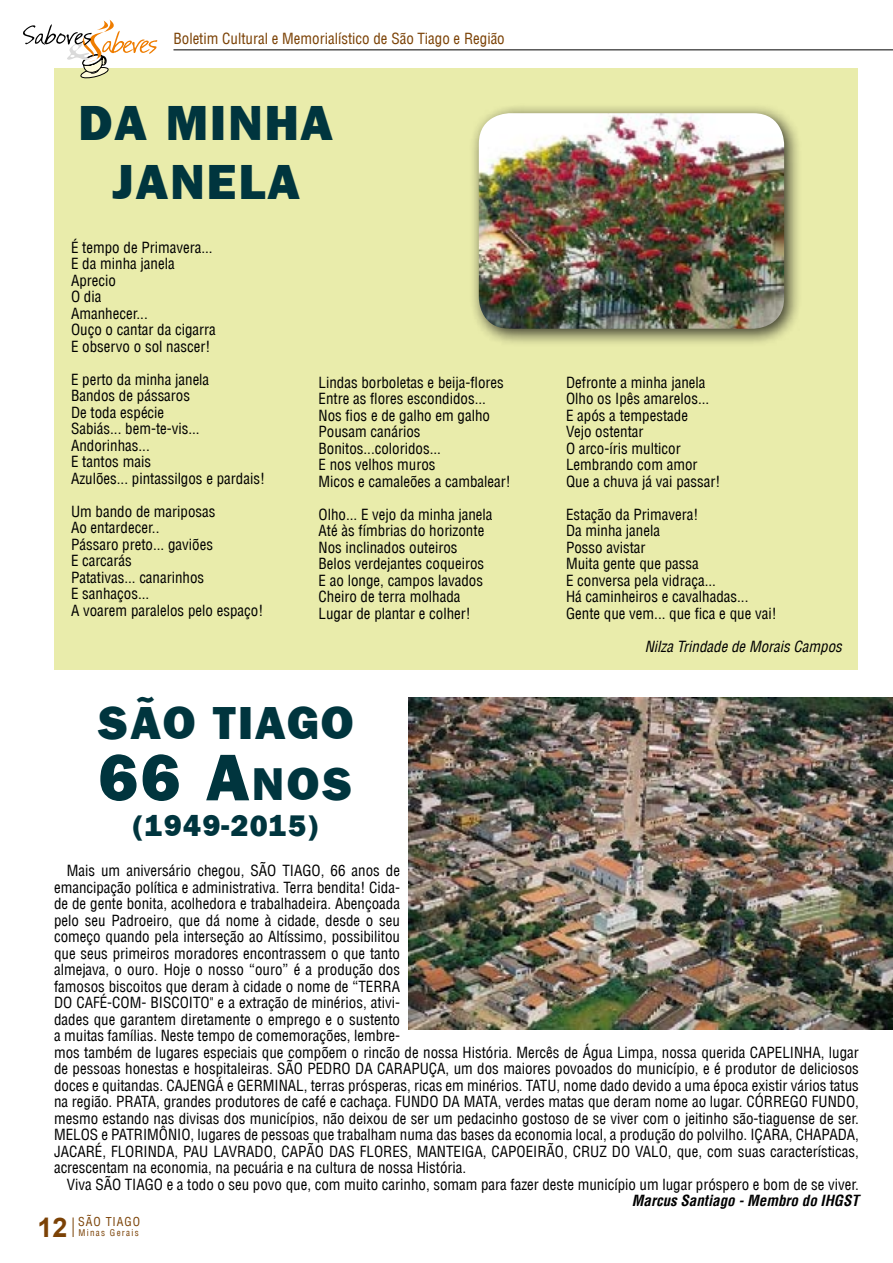
<style>
.page{position:relative;width:893px;height:1263px;background:#fff}
.page>*{position:absolute;margin:0;border:0;box-sizing:border-box;transform-origin:0 0}
.t1{font:66px "Frankfurt Gothic Heavy Plain";color:#00353e}
.t2{font:49.5px/59.4px "Frankfurt Gothic Heavy Plain";letter-spacing:.04em;color:#00353e;text-align:center}
.t3{font:46.5px "Frankfurt Gothic Heavy Plain";letter-spacing:.04em;color:#00353e}
.t4{font:30px "Frankfurt Gothic Heavy Plain";letter-spacing:.04em;color:#00353e}
.t5{font:700 27px "Arial";color:#7b4206}
.t6{font:condensed 15px/16.5px "Helvetica LT";color:#000}
.t7{font:condensed 15px "Helvetica LT";color:#7b4206}
.t8{font:italic 700 condensed 15px "Helvetica LT";color:#000}
.t9{font:italic condensed 15px "Helvetica LT";color:#000}
.t10{font:condensed 12px "Helvetica LT";letter-spacing:.08em;color:#7b4206}
.t11{font:condensed 9px "Helvetica LT";letter-spacing:.14em;color:#7b4206}
.s1{font-size:46.2px}
</style>
<div class="page">
<hr style="left:173px;top:49px;width:720px;height:1px;background:#000">
<svg style="left:73px;top:1217px;width:1px;height:20px"></svg>
<div style="left:55px;top:68px;width:803px;height:601px;background:#e9ecab"></div>
<div style="left:468px;top:103px;width:335px;height:244px;background:#000;opacity:.75"></div>
<img style="left:479px;top:113px;width:305px;height:216px">
<img style="left:409px;top:698px;width:484px;height:331px">
<svg style="left:23px;top:20px;width:134px;height:59px"></svg>
<p class="t7" style="left:173px;top:29px;width:333px">Boletim Cultural e Memorialístico de São Tiago e Região</p>
<h2 class="t2" style="left:79px;top:92px;width:256px">DA MINHA<br>JANELA</h2>
<p class="t6" style="left:71px;top:239px;width:146px">É tempo de Primavera...<br>E da minha janela<br>Aprecio<br>O dia<br>Amanhecer...<br>Ouço o cantar da cigarra<br>E observo o sol nascer!</p>
<p class="t6" style="left:71px;top:371px;width:196px">E perto da minha janela<br>Bandos de pássaros<br>De toda espécie<br>Sabiás... bem-te-vis...<br>Andorinhas...<br>E tantos mais<br>Azulões... pintassilgos e pardais!</p>
<p class="t6" style="left:71px;top:503px;width:194px">Um bando de mariposas<br>Ao entardecer..<br>Pássaro preto... gaviões<br>E carcarás<br>Patativas... canarinhos<br>E sanhaços...<br>A voarem paralelos pelo espaço!</p>
<p class="t6" style="left:318px;top:374px;width:194px">Lindas borboletas e beija-flores<br>Entre as flores escondidos...<br>Nos fios e de galho em galho<br>Pousam canários<br>Bonitos...coloridos...<br>E nos velhos muros<br>Micos e camaleões a cambalear!</p>
<p class="t6" style="left:318px;top:506px;width:176px">Olho... E vejo da minha janela<br>Até às fímbrias do horizonte<br>Nos inclinados outeiros<br>Belos verdejantes coqueiros<br>E ao longe, campos lavados<br>Cheiro de terra molhada<br>Lugar de plantar e colher!</p>
<h3 class="t3" style="left:98px;top:695px;width:257px">SÃO TIAGO</h3>
<h1 class="t1" style="left:99px;top:739px;width:187px">66 A<span class="s1">NOS</span></h1>
<h3 class="t4" style="left:132px;top:808px;width:188px">(1949-2015)</h3>
<p class="t6" style="left:566px;top:374px;width:156px">Defronte a minha janela<br>Olho os Ipês amarelos...<br>E após a tempestade<br>Vejo ostentar<br>O arco-íris multicor<br>Lembrando com amor<br>Que a chuva já vai passar!</p>
<p class="t6" style="left:566px;top:506px;width:212px">Estação da Primavera!<br>Da minha janela<br>Posso avistar<br>Muita gente que passa<br>E conversa pela vidraça...<br>Há caminheiros e cavalhadas...<br>Gente que vem... que fica e que vai!</p>
<p class="t9" style="left:645px;top:637px;width:199px">Nilza Trindade de Morais Campos</p>
<p class="t6" style="left:54px;top:862px;width:806px;text-indent:13px">Mais um aniversário chegou, SÃO TIAGO, 66 anos de<br>emancipação política e administrativa. Terra bendita! Cida-<br>de de gente bonita, acolhedora e trabalhadeira. Abençoada<br>pelo seu Padroeiro, que dá nome à cidade, desde o seu<br>começo quando pela interseção ao Altíssimo, possibilitou<br>que seus primeiros moradores encontrassem o que tanto<br>almejava, o ouro. Hoje o nosso “ouro” é a produção dos<br>famosos biscoitos que deram à cidade o nome de “TERRA<br>DO CAFÉ-COM- BISCOITO" e a extração de minérios, ativi-<br>dades que garantem diretamente o emprego e o sustento<br>a muitas famílias. Neste tempo de comemorações, lembre-<br>mos também de lugares especiais que compõem o rincão de nossa História. Mercês de Água Limpa, nossa querida CAPELINHA, lugar de pessoas honestas e hospitaleiras. SÃO PEDRO DA CARAPUÇA, um dos maiores povoados do município, e é produtor de deliciosos doces e quitandas. CAJENGÁ e GERMINAL, terras prósperas, ricas em minérios. TATU, nome dado devido a uma época existir vários tatus na região. PRATA, grandes produtores de café e cachaça. FUNDO DA MATA, verdes matas que deram nome ao lugar. CÓRREGO FUNDO, mesmo estando nas divisas dos municípios, não deixou de ser um pedacinho gostoso de se viver com o jeitinho são-tiaguense de ser.<br>MELOS e PATRIMÔNIO, lugares de pessoas que trabalham numa das bases da economia local, a produção do polvilho. IÇARA, CHAPADA, JACARÉ, FLORINDA, PAU LAVRADO, CAPÃO DAS FLORES, MANTEIGA, CAPOEIRÃO, CRUZ DO VALO, que, com suas características, acrescentam na economia, na pecuária e na cultura de nossa História.</p>
<p class="t6" style="left:67px;top:1176px;width:794px">Viva SÃO TIAGO e a todo o seu povo que, com muito carinho, somam para fazer deste município um lugar próspero e bom de se viver.</p>
<p class="t8" style="left:632px;top:1191px;width:229px">Marcus Santiago - Membro do IHGST</p>
<h3 class="t5" style="left:38px;top:1209px;width:32px">12</h3>
<p class="t10" style="left:78px;top:1214px;width:64px">SÃO TIAGO</p>
<p class="t11" style="left:79px;top:1227px;width:62px">Minas Gerais</p>
</div>
